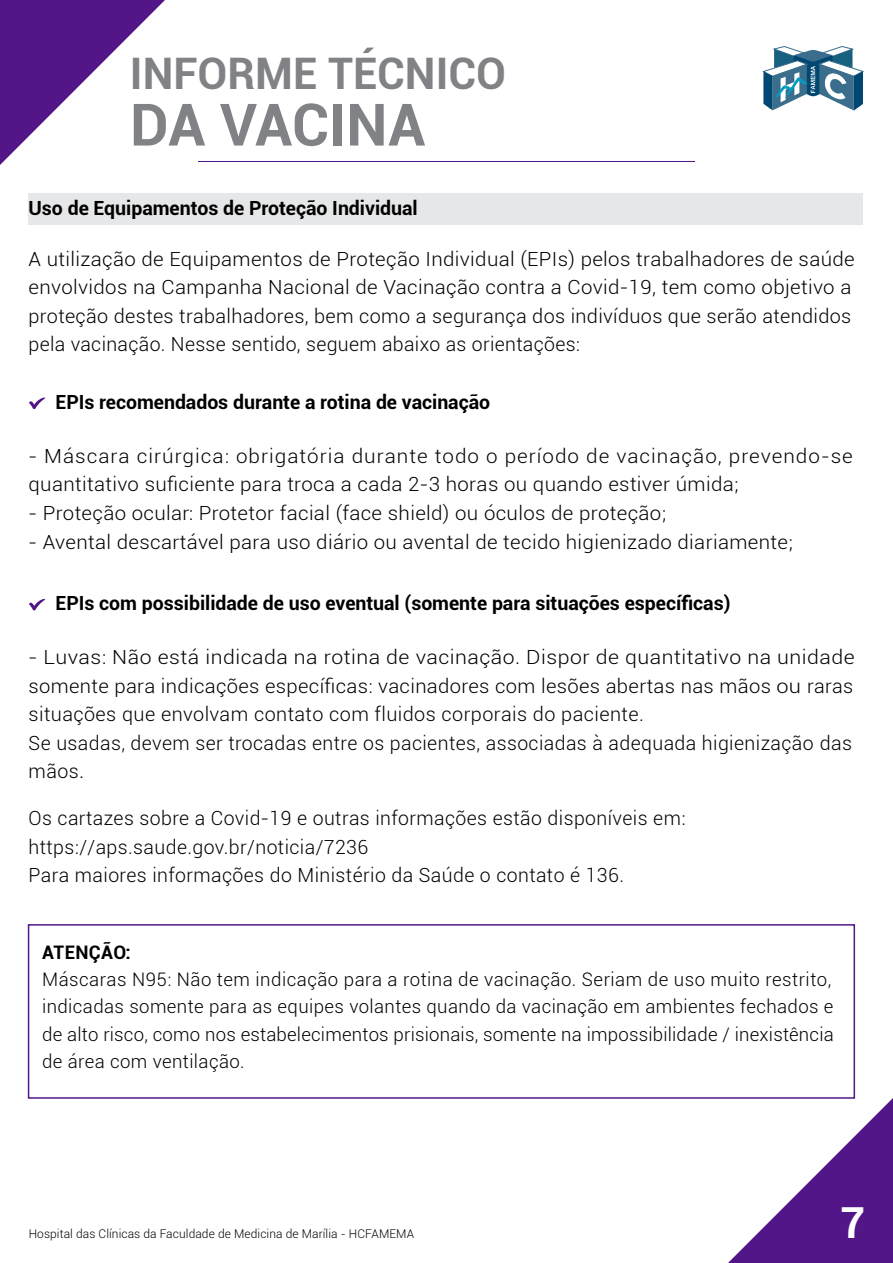
<style>
.page{position:relative;width:893px;height:1263px;background:#fff}
.page>*{position:absolute;margin:0;border:0;box-sizing:border-box;transform-origin:0 0}
.t1{font:700 58.5px "Roboto";letter-spacing:-.005em;color:#808285}
.t2{font:700 43.5px "Roboto";color:#808285}
.t3{font:700 42.75px "Roboto";color:#fff}
.t4{font:300 19.5px/28.5px "Roboto";letter-spacing:.015em;color:#000;scale:1.05 1}
.t5{font:300 19.5px/28.5px "Roboto";letter-spacing:.015em;color:#000;scale:1.09 1}
.t6{font:300 19.5px/28.5px "Roboto";letter-spacing:.015em;color:#000}
.t7{font:700 19.5px "Roboto";color:#000}
.t8{font:300 19.5px/28.5px "Roboto";letter-spacing:.045em;color:#000;scale:1.06 1}
.t9{font:300 18.6px/27.3px "Roboto";letter-spacing:.02em;color:#000}
.t10{font:700 18.6px "Roboto";letter-spacing:.02em;color:#000}
.t11{font:300 12px "Roboto";letter-spacing:.005em;color:#000}
</style>
<div class="page">
<div style="left:28px;top:924px;width:827px;height:175px;border:2px solid #531689"></div>
<div style="left:29px;top:193px;width:834px;height:32px;background:#e6e7e8"></div>
<svg style="left:0;top:0;width:165px;height:165px"></svg>
<svg style="left:728px;top:1098px;width:165px;height:165px"></svg>
<hr style="left:198px;top:161px;width:496px;height:1px;background:#531689">
<svg style="left:762px;top:46px;width:102px;height:65px"></svg>
<svg style="left:29px;top:398px;width:16px;height:11px"></svg>
<svg style="left:29px;top:599px;width:16px;height:11px"></svg>
<h2 class="t2" style="left:130px;top:42px;width:378px">INFORME TÉCNICO</h2>
<h1 class="t1" style="left:130px;top:83px;width:297px">DA VACINA</h1>
<p class="t7" style="left:29px;top:194px;width:391px">Uso de Equipamentos de Proteção Individual</p>
<p class="t4" style="left:29px;top:244px;width:788px">A utilização de Equipamentos de Proteção Individual (EPIs) pelos trabalhadores de saúde envolvidos na Campanha Nacional de Vacinação contra a Covid-19, tem como objetivo a proteção destes trabalhadores, bem como a segurança dos indivíduos que serão atendidos pela vacinação. Nesse sentido, seguem abaixo as orientações:</p>
<p class="t7" style="left:56px;top:388px;width:436px">EPIs recomendados durante a rotina de vacinação</p>
<p class="t8" style="left:29px;top:441px;width:779px">- Máscara cirúrgica: obrigatória durante todo o período de vacinação, prevendo-se quantitativo suficiente para troca a cada 2-3 horas ou quando estiver úmida;</p>
<p class="t4" style="left:29px;top:498px;width:609px">- Proteção ocular: Protetor facial (face shield) ou óculos de proteção;</p>
<p class="t4" style="left:29px;top:527px;width:729px">- Avental descartável para uso diário ou avental de tecido higienizado diariamente;</p>
<p class="t7" style="left:56px;top:590px;width:676px">EPIs com possibilidade de uso eventual (somente para situações específicas)</p>
<p class="t5" style="left:29px;top:642px;width:759px">- Luvas: Não está indicada na rotina de vacinação. Dispor de quantitativo na unidade somente para indicações específicas: vacinadores com lesões abertas nas mãos ou raras situações que envolvam contato com fluidos corporais do paciente.<br>Se usadas, devem ser trocadas entre os pacientes, associadas à adequada higienização das mãos.</p>
<p class="t6" style="left:29px;top:804px;width:658px">Os cartazes sobre a Covid-19 e outras informações estão disponíveis em: https://aps.saude.gov.br/noticia/7236<br>Para maiores informações do Ministério da Saúde o contato é 136.</p>
<p class="t10" style="left:42px;top:939px;width:90px">ATENÇÃO:</p>
<p class="t9" style="left:42px;top:965px;width:793px">Máscaras N95: Não tem indicação para a rotina de vacinação. Seriam de uso muito restrito, indicadas somente para as equipes volantes quando da vacinação em ambientes fechados e de alto risco, como nos estabelecimentos prisionais, somente na impossibilidade / inexistência de área com ventilação.</p>
<p class="t11" style="left:29px;top:1225px;width:387px">Hospital das Clínicas da Faculdade de Medicina de Marília - HCFAMEMA</p>
<h3 class="t3" style="left:840px;top:1193px;width:26px">7</h3>
</div>
